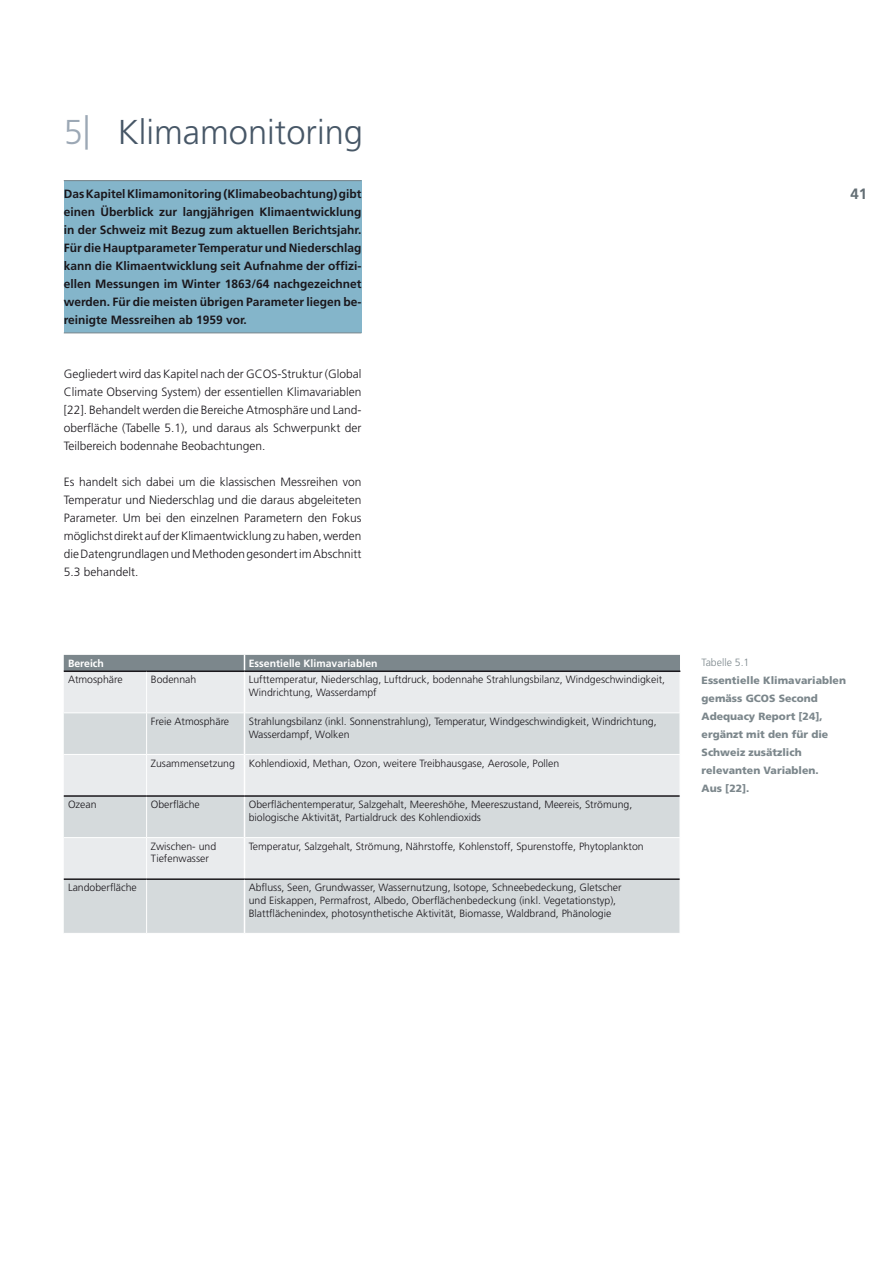
<style>
.page{position:relative;width:893px;height:1263px;background:#fff}
.page>*{position:absolute;margin:0;border:0;box-sizing:border-box;transform-origin:0 0}
.t1{font:300 34.5px "Frutiger LT";color:#475767}
.t2{font:700 15px "Frutiger LT";color:#646f75}
.t3{font:300 12px/18px "Frutiger LT";color:#1a171c;text-align:justify}
.t4{font:700 12px/18px "Frutiger LT";color:#1a171c;text-align:justify}
.t5{font:300 10.5px/12.6px "Frutiger LT";color:#1a171c}
.t6{font:900 10.5px/18px "Frutiger LT";color:#7c878c}
.t7{font:700 10.5px "Frutiger LT";color:#fff}
.t8{font:300 10.5px "Frutiger LT";color:#7c878c}
.s1{color:#9ca8b5}
</style>
<div class="page">
<div style="left:64px;top:181px;width:297px;height:152px;background:#84b5ca"></div>
<hr style="left:64px;top:180px;width:297px;height:1px;background:#7c878c">
<hr style="left:64px;top:333px;width:297px;height:1px;background:#7c878c">
<div style="left:64px;top:672px;width:616px;height:40px;background:#e9ebed"></div>
<svg style="left:64px;top:713px;width:616px;height:220px;background:#dce0e2"></svg>
<hr style="left:146px;top:672px;width:1px;height:40px;background:#fff">
<hr style="left:146px;top:713px;width:1px;height:41px;background:#fff">
<hr style="left:64px;top:754px;width:83px;height:1px;background:#fff">
<hr style="left:147px;top:754px;width:97px;height:1px;background:#fff">
<hr style="left:146px;top:755px;width:1px;height:40px;background:#fff">
<hr style="left:245px;top:754px;width:435px;height:1px;background:#fff">
<hr style="left:146px;top:797px;width:1px;height:40px;background:#fff">
<hr style="left:64px;top:837px;width:83px;height:1px;background:#fff">
<hr style="left:147px;top:837px;width:97px;height:1px;background:#fff">
<hr style="left:146px;top:838px;width:1px;height:40px;background:#fff">
<hr style="left:245px;top:837px;width:435px;height:1px;background:#fff">
<hr style="left:146px;top:880px;width:1px;height:53px;background:#fff">
<div style="left:64px;top:655px;width:616px;height:15px;background:#7c878c"></div>
<hr style="left:244px;top:672px;width:1px;height:41px;background:#fff">
<hr style="left:244px;top:713px;width:1px;height:41px;background:#fff">
<hr style="left:244px;top:754px;width:1px;height:41px;background:#fff">
<hr style="left:244px;top:797px;width:1px;height:40px;background:#fff">
<hr style="left:244px;top:837px;width:1px;height:41px;background:#fff">
<hr style="left:244px;top:880px;width:1px;height:53px;background:#fff">
<hr style="left:64px;top:795px;width:83px;height:2px;background:#1a171c">
<hr style="left:147px;top:795px;width:97px;height:2px;background:#1a171c">
<hr style="left:244px;top:795px;width:436px;height:2px;background:#1a171c">
<hr style="left:64px;top:878px;width:83px;height:2px;background:#1a171c">
<hr style="left:147px;top:878px;width:97px;height:2px;background:#1a171c">
<hr style="left:244px;top:878px;width:436px;height:2px;background:#1a171c">
<hr style="left:64px;top:670px;width:83px;height:2px;background:#1a171c">
<hr style="left:147px;top:670px;width:97px;height:2px;background:#1a171c">
<hr style="left:244px;top:670px;width:436px;height:2px;background:#1a171c">
<h1 class="t1" style="left:64px;top:113px;width:301px"><span class="s1">5|</span> Klimamonitoring</h1>
<p class="t4" style="left:64px;top:185px;width:299px">Das Kapitel Klimamonitoring (Klimabeobachtung) gibt einen Überblick zur langjährigen Klimaentwicklung in der Schweiz mit Bezug zum aktuellen Berichtsjahr.<br>Für die Hauptparameter Temperatur und Niederschlag kann die Klimaentwicklung seit Aufnahme der offizi&shy;ellen Messungen im Winter 1863/64 nachgezeichnet werden. Für die meisten übrigen Parameter liegen be&shy;reinigte Messreihen ab 1959 vor.</p>
<p class="t3" style="left:64px;top:365px;width:299px">Gegliedert wird das Kapitel nach der GCOS-Struktur (Global Climate Observing System) der essentiellen Klimavariablen [22]. Behandelt werden die Bereiche Atmosphäre und Land&shy;oberfläche (Tabelle 5.1), und daraus als Schwerpunkt der Teilbereich bodennahe Beobachtungen.</p>
<p class="t3" style="left:64px;top:473px;width:299px">Es handelt sich dabei um die klassischen Messreihen von Temperatur und Niederschlag und die daraus abgeleiteten Parameter. Um bei den einzelnen Parametern den Fokus möglichst direkt auf der Klimaentwicklung zu haben, werden die Datengrundlagen und Methoden gesondert im Abschnitt 5.3 behandelt.</p>
<p class="t7" style="left:68px;top:657px;width:37px">Bereich</p>
<p class="t7" style="left:249px;top:657px;width:130px">Essentielle Klimavariablen</p>
<p class="t5" style="left:68px;top:674px;width:56px">Atmosphäre</p>
<p class="t5" style="left:151px;top:674px;width:47px">Bodennah</p>
<p class="t5" style="left:249px;top:674px;width:418px">Lufttemperatur, Niederschlag, Luftdruck, bodennahe Strahlungsbilanz, Windgeschwindigkeit,<br>Windrichtung, Wasserdampf</p>
<p class="t5" style="left:151px;top:715px;width:80px">Freie Atmosphäre</p>
<p class="t5" style="left:249px;top:715px;width:409px">Strahlungsbilanz (inkl. Sonnenstrahlung), Temperatur, Windgeschwindigkeit, Windrichtung,<br>Wasserdampf, Wolken</p>
<p class="t5" style="left:151px;top:757px;width:86px">Zusammensetzung</p>
<p class="t5" style="left:249px;top:757px;width:312px">Kohlendioxid, Methan, Ozon, weitere Treibhausgase, Aerosole, Pollen</p>
<p class="t5" style="left:68px;top:798px;width:30px">Ozean</p>
<p class="t5" style="left:151px;top:798px;width:51px">Oberfläche</p>
<p class="t5" style="left:249px;top:798px;width:385px">Oberflächentemperatur, Salzgehalt, Meereshöhe, Meereszustand, Meereis, Strömung, biologische Aktivität, Partialdruck des Kohlendioxids</p>
<p class="t5" style="left:151px;top:840px;width:67px">Zwischen- und<br>Tiefenwasser</p>
<p class="t5" style="left:249px;top:840px;width:397px">Temperatur, Salzgehalt, Strömung, Nährstoffe, Kohlenstoff, Spurenstoffe, Phytoplankton</p>
<p class="t5" style="left:68px;top:881px;width:70px">Landoberfläche</p>
<p class="t5" style="left:249px;top:881px;width:374px">Abfluss, Seen, Grundwasser, Wassernutzung, Isotope, Schneebedeckung, Gletscher und Eiskappen, Permafrost, Albedo, Oberflächenbedeckung (inkl. Vegetationstyp),<br>Blattflächenindex, photosynthetische Aktivität, Biomasse, Waldbrand, Phänologie</p>
<h2 class="t2" style="left:850px;top:185px;width:18px">41</h2>
<p class="t8" style="left:702px;top:656px;width:49px">Tabelle 5.1</p>
<p class="t6" style="left:702px;top:671px;width:146px">Essentielle Klimavariablen gemäss GCOS Second<br>Adequacy Report [24], ergänzt mit den für die<br>Schweiz zusätzlich relevanten Variablen.<br>Aus [22].</p>
</div>
